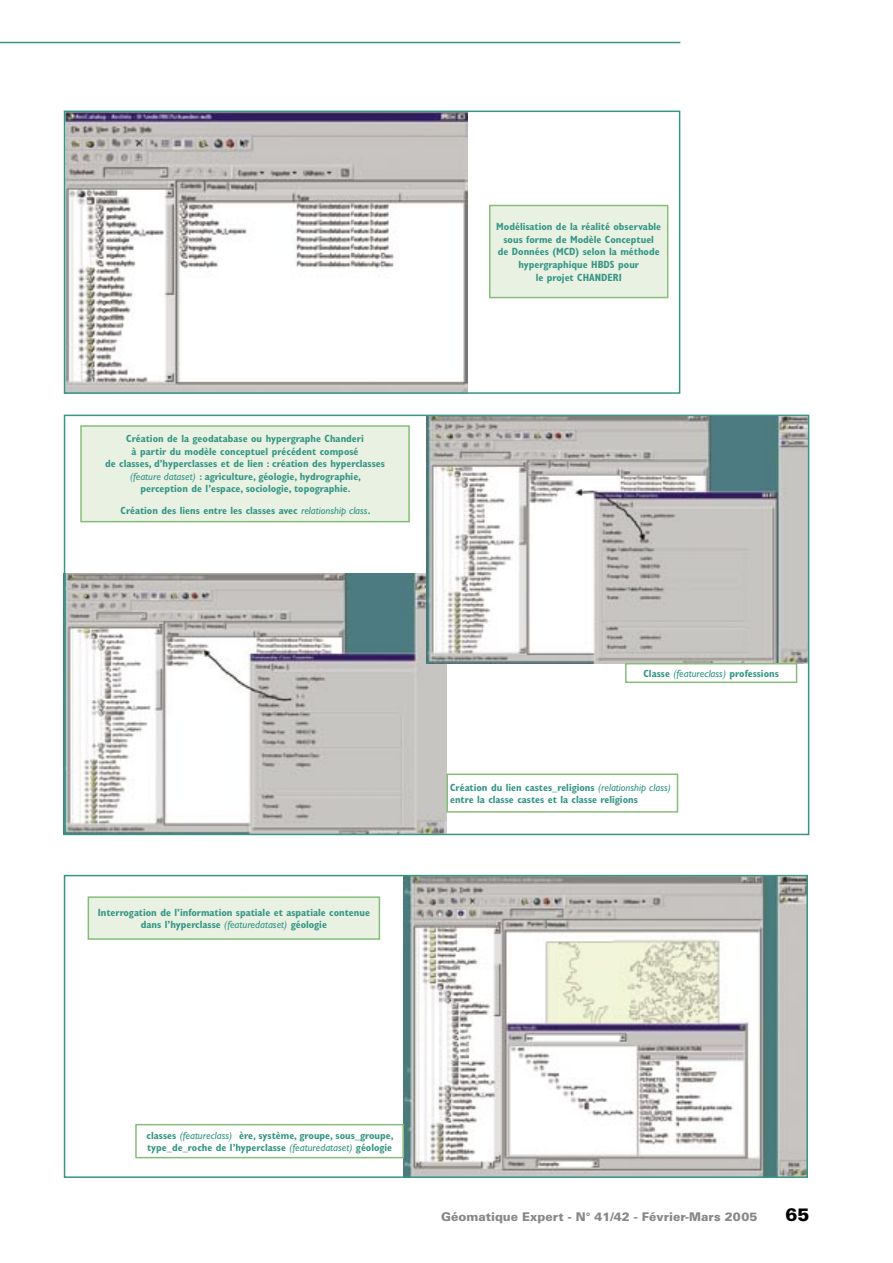
<style>
.page{position:relative;width:893px;height:1263px;background:#fff}
.page>*{position:absolute;margin:0;border:0;box-sizing:border-box;transform-origin:0 0}
.t1{font:900 18px "Univers";color:#000}
.t2{font:900 12px "Univers";color:#888}
.Légende{font:700 condensed 10.5px/12.6px "Gill Sans";color:#359684;text-align:center}
.s1{font-weight:400;font-style:italic;font-stretch:normal}
</style>
<div class="page">
<hr style="left:0;top:42px;width:680px;height:1px;background:#359684">
<img style="left:67px;top:114px;width:401px;height:277px">
<div style="left:64px;top:111px;width:616px;height:283px;border:2px solid #359684"></div>
<div style="left:490px;top:205px;width:178px;height:93px;background:#e9f1e3"></div>
<div style="left:489px;top:205px;width:179px;height:93px;border:2px solid #86be79"></div>
<img style="left:67px;top:573px;width:379px;height:259px">
<img style="left:404px;top:878px;width:401px;height:297px">
<div style="left:64px;top:875px;width:744px;height:303px;border:2px solid #359684"></div>
<div style="left:88px;top:897px;width:291px;height:42px;background:#e9f1e3"></div>
<div style="left:88px;top:896px;width:292px;height:44px;border:2px solid #86be79"></div>
<img style="left:427px;top:418px;width:379px;height:245px">
<div style="left:64px;top:415px;width:745px;height:420px;border:2px solid #359684"></div>
<div style="left:81px;top:426px;width:328px;height:96px;background:#e9f1e3"></div>
<div style="left:80px;top:425px;width:330px;height:97px;border:2px solid #86be79"></div>
<div style="left:625px;top:663px;width:172px;height:20px;border:2px solid #86be79"></div>
<div style="left:446px;top:773px;width:232px;height:40px;border:2px solid #86be79"></div>
<div style="left:135px;top:1124px;width:269px;height:34px;border:2px solid #86be79"></div>
<p class="Légende" style="left:105px;top:432px;width:281px">Création de la geodatabase ou hypergraphe Chanderi<br>à partir du modèle conceptuel précédent composé<br>de classes, d’hyperclasses et de lien : création des hyperclasses <span class="s1">(feature dataset)</span> : agriculture, géologie, hydrographie, perception de l’espace, sociologie, topographie.</p>
<p class="Légende" style="left:121px;top:504px;width:251px">Création des liens entre les classes avec <span class="s1">relationship class</span>.</p>
<p class="Légende" style="left:98px;top:906px;width:274px">Interrogation de l’information spatiale et aspatiale contenue dans l’hyperclasse <span class="s1">(featuredataset)</span> géologie</p>
<p class="Légende" style="left:496px;top:220px;width:166px">Modélisation de la réalité observable sous forme de Modèle Conceptuel<br>de Données (MCD) selon la méthode hypergraphique HBDS pour<br>le projet CHANDERI</p>
<p class="Légende" style="left:643px;top:667px;width:137px">Classe <span class="s1">(featureclass)</span> professions</p>
<p class="Légende" style="left:450px;top:781px;width:222px;text-align:left">Création du lien castes_religions <span class="s1">(relationship class) </span>entre la classe castes et la classe religions</p>
<p class="Légende" style="left:147px;top:1129px;width:249px;text-align:left">classes <span class="s1">(featureclass)</span> ère, système, groupe, sous_groupe, type_de_roche de l’hyperclasse <span class="s1">(featuredataset)</span> géologie</p>
<p class="t2" style="left:441px;top:1209px;width:318px">Géomatique Expert - N° 41/42 - Février-Mars 2005</p>
<h1 class="t1" style="left:785px;top:1203px;width:26px">65</h1>
</div>
